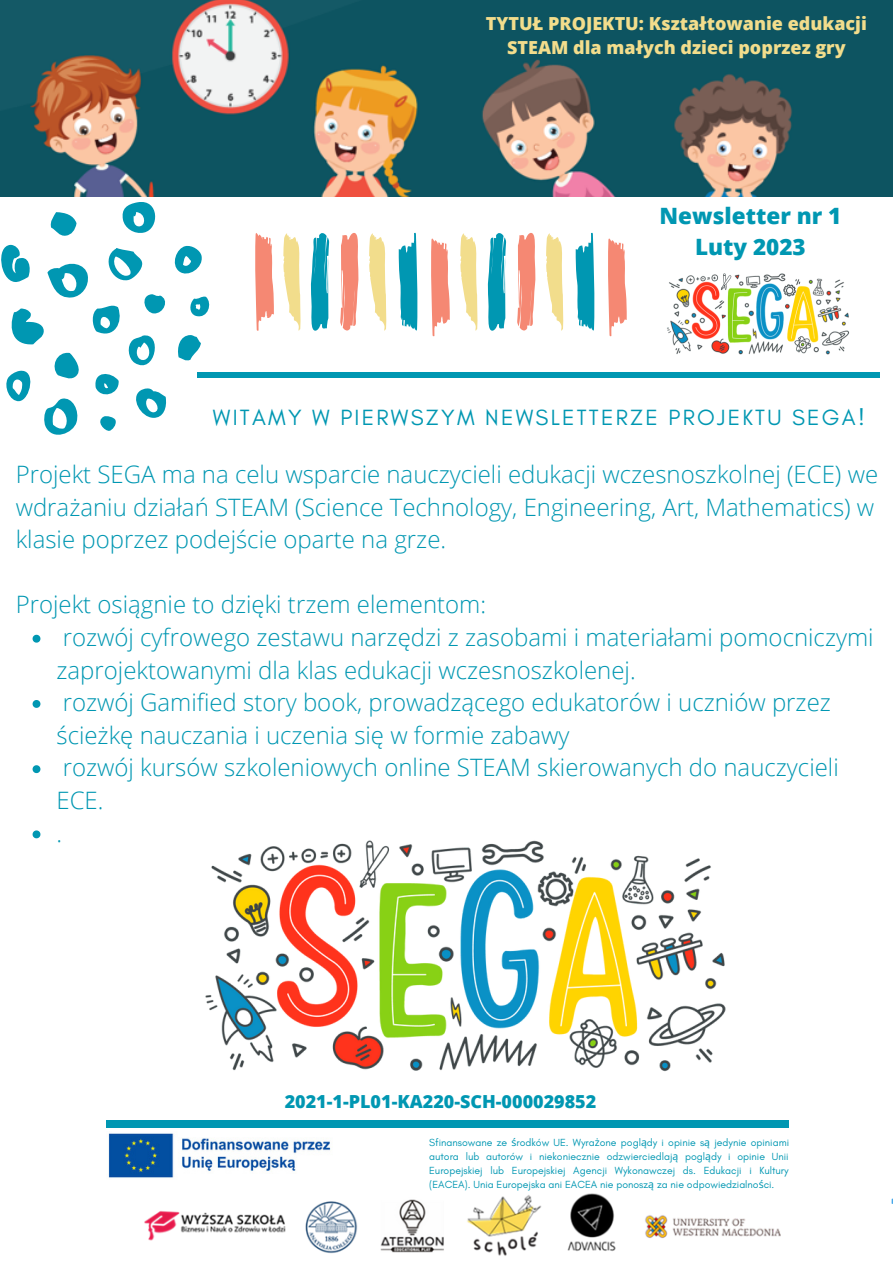
<style>
.page{position:relative;width:893px;height:1264px;background:#fff}
.page>*{position:absolute;margin:0;border:0;box-sizing:border-box;transform-origin:0 0}
.t1{font:300 24px/32.5px "Open Sans";color:#0097b2}
.t2{font:22.5px "Glacial Indifference";letter-spacing:.1em;color:#0097b2}
.t3{font:800 22.5px/31.5px "Open Sans";color:#0097b2;text-align:center}
.t4{font:800 18px/24.8px "Open Sans";color:#f2dd8c;text-align:center}
.t5{font:800 18px "Open Sans";color:#0097b2}
.t6{font:10.5px/14px "Glacial Indifference";color:#0097b2;text-align:justify}
.s1{font-family:"Noto Sans"}
</style>
<div class="page">
<img style="left:205px;top:840px;width:521px;height:232px">
<div style="left:197px;top:372px;width:683px;height:6px;background:#0097b2"></div>
<img style="left:0;top:0;width:892px;height:197px">
<div style="left:107px;top:1119px;width:682px;height:8px;background:#0097b2"></div>
<img style="left:144px;top:1193px;width:636px;height:63px">
<svg style="left:122px;top:202px;width:34px;height:31px"></svg>
<svg style="left:50px;top:212px;width:26px;height:24px"></svg>
<svg style="left:1px;top:244px;width:209px;height:191px"></svg>
<svg style="left:255px;top:233px;width:19px;height:98px"></svg>
<svg style="left:431px;top:238px;width:18px;height:98px"></svg>
<svg style="left:340px;top:233px;width:19px;height:98px"></svg>
<svg style="left:608px;top:238px;width:18px;height:98px"></svg>
<svg style="left:517px;top:233px;width:18px;height:98px;background:#f69e8d"></svg>
<svg style="left:399px;top:233px;width:19px;height:98px"></svg>
<svg style="left:310px;top:233px;width:19px;height:98px;background:#3aaec3"></svg>
<svg style="left:575px;top:233px;width:20px;height:98px"></svg>
<svg style="left:487px;top:233px;width:19px;height:98px;background:#3aaec3"></svg>
<svg style="left:283px;top:233px;width:18px;height:98px"></svg>
<svg style="left:369px;top:233px;width:17px;height:98px"></svg>
<svg style="left:460px;top:233px;width:17px;height:98px"></svg>
<svg style="left:546px;top:233px;width:17px;height:98px"></svg>
<img style="left:667px;top:273px;width:183px;height:82px">
<img style="left:108px;top:1133px;width:223px;height:45px">
<svg style="left:33px;top:634px;width:7px;height:8px"></svg>
<svg style="left:33px;top:700px;width:7px;height:8px"></svg>
<svg style="left:33px;top:765px;width:7px;height:8px"></svg>
<svg style="left:33px;top:830px;width:7px;height:8px"></svg>
<p class="t4" style="left:486px;top:10px;width:382px">TYTUŁ PROJEKTU: Kształtowanie edukacji<br>STEAM dla małych dzieci poprzez gry</p>
<p class="t3" style="left:659px;top:199px;width:183px">Newsletter nr 1<br>Luty 2023</p>
<p class="t2" style="left:213px;top:404px;width:653px">WITAMY W PIERWSZYM NEWSLETTERZE PROJEKTU SEGA!</p>
<p class="t1" style="left:16px;top:457px;width:863px">Projekt SEGA ma na celu wsparcie nauczycieli edukacji wczesnoszkolnej (ECE) we wdrażaniu działań STEAM (Science Technology, Engineering, Art, Mathematics) w klasie poprzez podejście oparte na grze.</p>
<p class="t1" style="left:16px;top:588px;width:472px">Projekt osiągnie to dzięki trzem elementom:</p>
<p class="t1" style="left:56px;top:620px;width:818px">rozwój cyfrowego zestawu narzędzi z zasobami i materiałami pomocniczymi zaprojektowanymi dla klas edukacji wczesnoszkolenej.<br>rozwój Gamified story book, prowadzącego edukatorów i uczniów przez ścieżkę nauczania i uczenia się w formie zabawy<br>rozwój kursów szkoleniowych online STEAM skierowanych do nauczycieli ECE.<br>.</p>
<p class="t5" style="left:285px;top:1088px;width:313px">2021-1-PL01-KA220-SCH-000029852</p>
<p class="t6" style="left:429px;top:1135px;width:361px">Sfinansowane ze <span class="s1">ś</span>rodków UE. Wyra<span class="s1">ż</span>one pogl<span class="s1">ą</span>dy i opinie s<span class="s1">ą</span> jedynie opiniami autora lub autorów i niekoniecznie odzwierciedlaj<span class="s1">ą</span> pogl<span class="s1">ą</span>dy i opinie Unii Europejskiej lub Europejskiej Agencji Wykonawczej ds. Edukacji i Kultury (EACEA). Unia Europejska ani EACEA nie ponosz<span class="s1">ą</span> za nie odpowiedzialno<span class="s1">ś</span>ci.</p>
</div>
